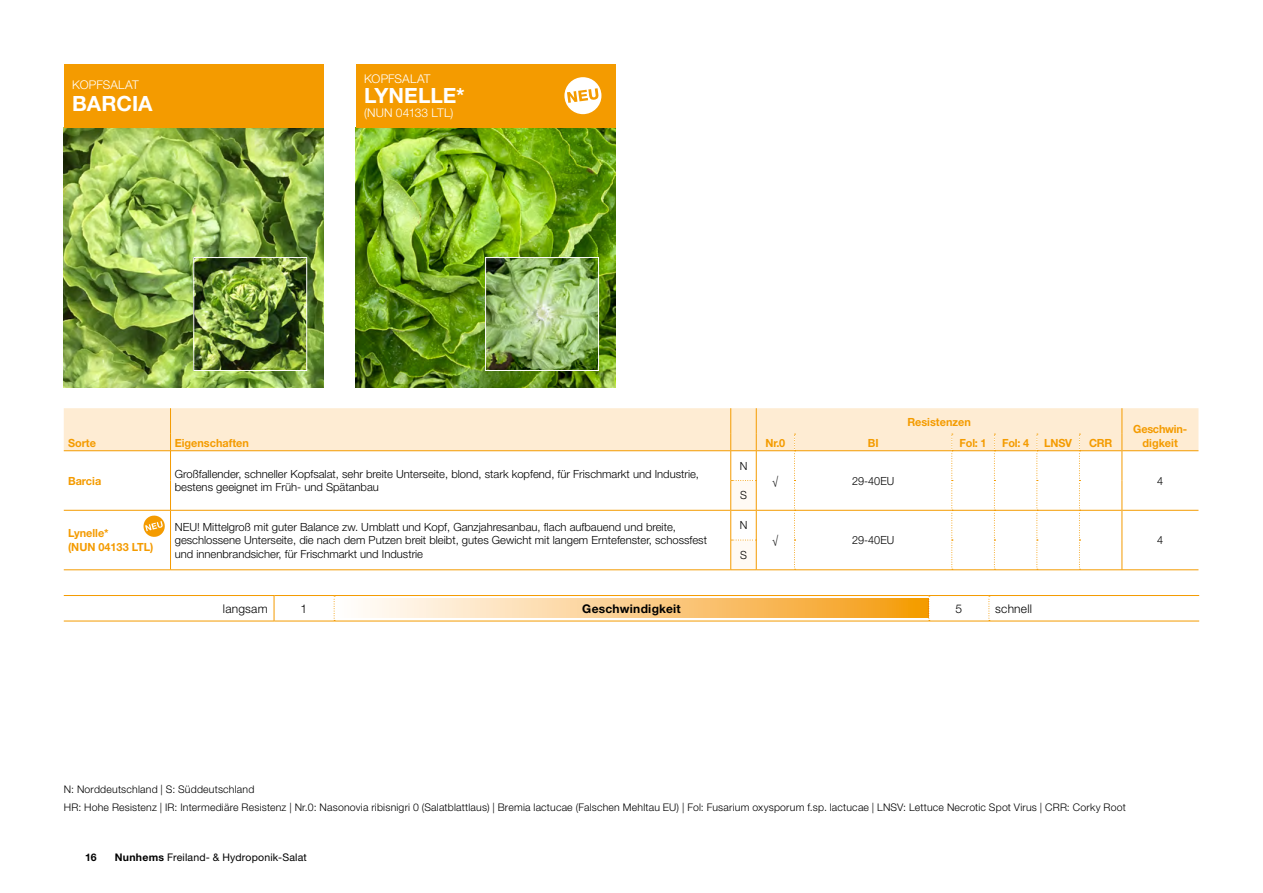
<style>
.page{position:relative;width:1263px;height:893px;background:#fff}
.page>*{position:absolute;margin:0;border:0;box-sizing:border-box;transform-origin:0 0}
.t1{font:700 21px "Helvetica Neue LT Std";color:#fff}
.t2{font:300 12px "Helvetica Neue LT Std";letter-spacing:.01em;color:#fff}
.t3{font:300 12px "Helvetica Neue LT Std";letter-spacing:.015em;color:#000}
.t4{font:700 12px "Helvetica Neue LT Std";letter-spacing:.02em;color:#000}
.t5{font:300 11.25px/13.5px "Helvetica Neue LT Std";color:#000}
.t6{font:700 11.25px/13.5px "Helvetica Neue LT Std";color:#f49b00}
.t7{font:700 11.25px "Helvetica Neue LT Std";letter-spacing:-.02em;color:#f49b00}
.t8{font:300 10.5px/18px "Helvetica Neue LT Std";letter-spacing:.02em;color:#000}
.t9{font:10.5px "Helvetica Neue LT Std";letter-spacing:.015em;color:#000}
.t10{font:700 10.5px "Helvetica Neue LT Std";color:#000}
.s1{font-weight:700}
</style>
<div class="page">
<img style="left:64px;top:128px;width:260px;height:259px">
<img style="left:356px;top:128px;width:259px;height:259px">
<div style="left:64px;top:64px;width:260px;height:64px;background:#f49b00"></div>
<div style="left:356px;top:64px;width:259px;height:64px;background:#f49b00"></div>
<img style="left:195px;top:259px;width:110px;height:110px">
<div style="left:193px;top:257px;width:114px;height:114px;border:1px solid #fff"></div>
<img style="left:487px;top:259px;width:110px;height:110px">
<div style="left:485px;top:257px;width:114px;height:114px;border:1px solid #fff"></div>
<div style="left:64px;top:408px;width:1134px;height:42px;background:#feecd3"></div>
<hr style="left:64px;top:450px;width:106px;height:1px;background:#f49b00">
<hr style="left:171px;top:450px;width:559px;height:1px;background:#f49b00">
<hr style="left:757px;top:450px;width:37px;height:1px;background:#f49b00">
<hr style="left:795px;top:450px;width:156px;height:1px;background:#f49b00">
<hr style="left:952px;top:450px;width:42px;height:1px;background:#f49b00">
<hr style="left:995px;top:450px;width:41px;height:1px;background:#f49b00">
<hr style="left:1037px;top:450px;width:42px;height:1px;background:#f49b00">
<hr style="left:1080px;top:450px;width:41px;height:1px;background:#f49b00">
<hr style="left:1122px;top:450px;width:76px;height:1px;background:#f49b00">
<hr style="left:64px;top:510px;width:106px;height:1px;background:#f49b00">
<hr style="left:171px;top:510px;width:559px;height:1px;background:#f49b00">
<hr style="left:64px;top:570px;width:107px;height:1px;background:#f49b00">
<hr style="left:171px;top:570px;width:560px;height:1px;background:#f49b00">
<hr style="left:757px;top:510px;width:37px;height:1px;background:#f49b00">
<hr style="left:795px;top:510px;width:156px;height:1px;background:#f49b00">
<hr style="left:952px;top:510px;width:42px;height:1px;background:#f49b00">
<hr style="left:995px;top:510px;width:41px;height:1px;background:#f49b00">
<hr style="left:1037px;top:510px;width:42px;height:1px;background:#f49b00">
<hr style="left:1080px;top:510px;width:41px;height:1px;background:#f49b00">
<hr style="left:1122px;top:510px;width:76px;height:1px;background:#f49b00">
<hr style="left:756px;top:570px;width:38px;height:1px;background:#f49b00">
<hr style="left:794px;top:570px;width:158px;height:1px;background:#f49b00">
<hr style="left:952px;top:570px;width:42px;height:1px;background:#f49b00">
<hr style="left:994px;top:570px;width:43px;height:1px;background:#f49b00">
<hr style="left:1037px;top:570px;width:42px;height:1px;background:#f49b00">
<hr style="left:1079px;top:570px;width:43px;height:1px;background:#f49b00">
<hr style="left:1122px;top:570px;width:76px;height:1px;background:#f49b00">
<svg style="left:170px;top:408px;width:1px;height:72px"></svg>
<hr style="left:170px;top:480px;width:1px;height:30px;background:#f49b00">
<svg style="left:730px;top:408px;width:27px;height:163px"></svg>
<svg style="left:1121px;top:408px;width:1px;height:72px"></svg>
<hr style="left:1121px;top:480px;width:1px;height:30px;background:#f49b00">
<hr style="left:730px;top:480px;width:1px;height:30px;background:#f49b00">
<hr style="left:756px;top:480px;width:1px;height:30px;background:#f49b00">
<hr style="left:170px;top:510px;width:1px;height:30px;background:#f49b00">
<hr style="left:170px;top:540px;width:1px;height:30px;background:#f49b00">
<hr style="left:730px;top:510px;width:1px;height:30px;background:#f49b00">
<hr style="left:756px;top:510px;width:1px;height:30px;background:#f49b00">
<svg style="left:794px;top:434px;width:1px;height:136px"></svg>
<svg style="left:951px;top:434px;width:2px;height:136px"></svg>
<svg style="left:994px;top:434px;width:1px;height:136px"></svg>
<svg style="left:1036px;top:434px;width:2px;height:136px"></svg>
<svg style="left:1079px;top:434px;width:1px;height:136px"></svg>
<hr style="left:1121px;top:510px;width:1px;height:30px;background:#f49b00">
<hr style="left:1121px;top:540px;width:1px;height:30px;background:#f49b00">
<hr style="left:730px;top:540px;width:1px;height:30px;background:#f49b00">
<hr style="left:756px;top:540px;width:1px;height:30px;background:#f49b00">
<svg style="left:143px;top:515px;width:22px;height:22px"></svg>
<div style="left:564px;top:77px;width:37px;height:37px;background:#fff;border-radius:50%"></div>
<svg style="left:567px;top:88px;width:32px;height:15px"></svg>
<hr style="left:64px;top:621px;width:210px;height:1px;background:#f49b00">
<svg style="left:64px;top:595px;width:1135px;height:26px"></svg>
<hr style="left:274px;top:595px;width:60px;height:1px;background:#f49b00">
<hr style="left:334px;top:595px;width:595px;height:1px;background:#f49b00">
<hr style="left:929px;top:595px;width:60px;height:1px;background:#f49b00">
<hr style="left:989px;top:595px;width:210px;height:1px;background:#f49b00">
<hr style="left:274px;top:621px;width:60px;height:1px;background:#f49b00">
<hr style="left:334px;top:621px;width:595px;height:1px;background:#f49b00">
<hr style="left:929px;top:621px;width:60px;height:1px;background:#f49b00">
<hr style="left:989px;top:621px;width:210px;height:1px;background:#f49b00">
<svg style="left:335px;top:599px;width:593px;height:19px;background:#facd8a"></svg>
<p class="t2" style="left:72px;top:78px;width:68px">KOPFSALAT</p>
<h1 class="t1" style="left:72px;top:90px;width:82px">BARCIA</h1>
<p class="t2" style="left:364px;top:71px;width:68px">KOPFSALAT</p>
<h1 class="t1" style="left:364px;top:82px;width:102px">LYNELLE*</h1>
<p class="t2" style="left:364px;top:105px;width:91px">(NUN 04133 LTL)</p>
<p class="t6" style="left:68px;top:435px;width:30px">Sorte</p>
<p class="t6" style="left:175px;top:435px;width:76px">Eigenschaften</p>
<p class="t6" style="left:68px;top:473px;width:35px">Barcia</p>
<p class="t5" style="left:175px;top:467px;width:526px">Großfallender, schneller Kopfsalat, sehr breite Unterseite, blond, stark kopfend, für Frischmarkt und Industrie, bestens geeignet im Früh- und Spätanbau</p>
<p class="t5" style="left:740px;top:459px;width:9px">N</p>
<p class="t5" style="left:740px;top:488px;width:8px">S</p>
<p class="t6" style="left:68px;top:526px;width:87px">Lynelle*<br>(NUN 04133 LTL)</p>
<p class="t5" style="left:175px;top:520px;width:534px">NEU! Mittelgroß mit guter Balance zw. Umblatt und Kopf, Ganzjahresanbau, flach aufbauend und breite, geschlossene Unterseite, die nach dem Putzen breit bleibt, gutes Gewicht mit langem Erntefenster, schossfest und innenbrandsicher, für Frischmarkt und Industrie</p>
<p class="t5" style="left:740px;top:518px;width:9px">N</p>
<p class="t5" style="left:740px;top:548px;width:8px">S</p>
<p class="t6" style="left:907px;top:415px;width:65px">Resistenzen</p>
<p class="t7" style="left:1133px;top:422px;width:55px">Geschwin-</p>
<p class="t6" style="left:765px;top:435px;width:21px">Nr.0</p>
<p class="t6" style="left:868px;top:435px;width:12px">BI</p>
<p class="t6" style="left:960px;top:435px;width:28px">Fol: 1</p>
<p class="t6" style="left:1002px;top:435px;width:28px">Fol: 4</p>
<p class="t6" style="left:1044px;top:435px;width:29px">LNSV</p>
<p class="t6" style="left:1089px;top:435px;width:25px">CRR</p>
<p class="t6" style="left:1142px;top:435px;width:37px">digkeit</p>
<p class="t5" style="left:772px;top:474px;width:8px">√</p>
<p class="t5" style="left:852px;top:474px;width:44px">29-40EU</p>
<p class="t5" style="left:1157px;top:474px;width:8px">4</p>
<p class="t5" style="left:772px;top:533px;width:8px">√</p>
<p class="t5" style="left:852px;top:533px;width:44px">29-40EU</p>
<p class="t5" style="left:1157px;top:533px;width:8px">4</p>
<p class="t3" style="left:223px;top:601px;width:46px">langsam</p>
<p class="t3" style="left:301px;top:601px;width:8px">1</p>
<p class="t4" style="left:582px;top:601px;width:100px">Geschwindigkeit</p>
<p class="t3" style="left:955px;top:601px;width:8px">5</p>
<p class="t3" style="left:995px;top:601px;width:38px">schnell</p>
<p class="t8" style="left:64px;top:780px;width:1063px">N: Norddeutschland | S: Süddeutschland<br>HR: Hohe Resistenz | IR: Intermediäre Resistenz | Nr.0: Nasonovia ribisnigri 0 (Salatblattlaus) | Bremia lactucae (Falschen Mehltau EU) | Fol: Fusarium oxysporum f.sp. lactucae | LNSV: Lettuce Necrotic Spot Virus | CRR: Corky Root</p>
<p class="t10" style="left:85px;top:851px;width:13px">16</p>
<p class="t9" style="left:115px;top:851px;width:194px"><span class="s1">Nunhems</span> Freiland- &amp; Hydroponik-Salat</p>
</div>
